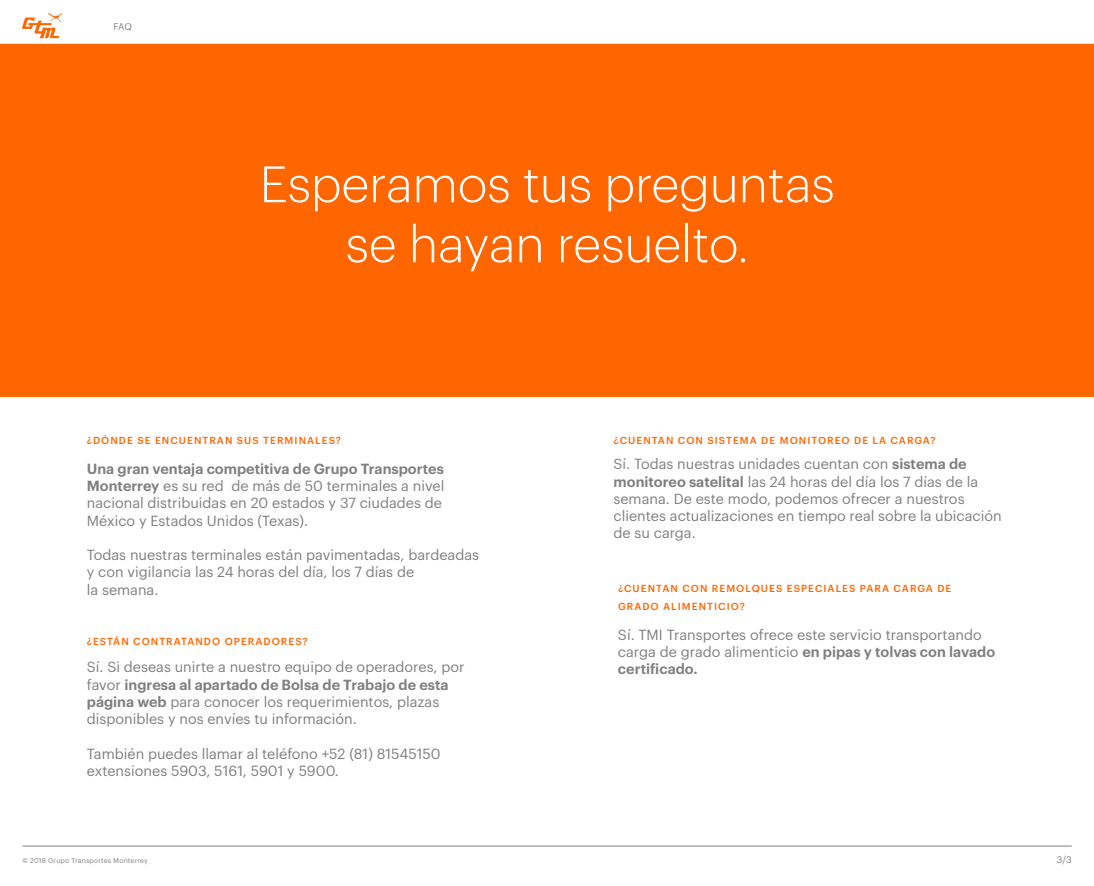
<style>
.page{position:relative;width:1094px;height:886px;background:#fff}
.page>*{position:absolute;margin:0;border:0;box-sizing:border-box;transform-origin:0 0}
.t1{font:300 50px/60px "Graphik";color:#fff;text-align:center}
.t2{font:14.38px/17.2px "Graphik";color:#808080}
.t3{font:500 10px/18.1px "Graphik";letter-spacing:.105em;color:#f60}
.t4{font:9.38px "Graphik";color:#808080}
.t5{font:6.88px "Graphik";letter-spacing:.025em;color:#808080}
.s1{font-weight:600}
</style>
<div class="page">
<svg style="left:22px;top:13px;width:40px;height:25px"></svg>
<div style="left:0;top:44px;width:1094px;height:353px;background:#f60"></div>
<hr style="left:22px;top:846px;width:1050px;height:1px;background:#808080">
<hr style="left:0;top:1px;width:1px;height:513px;background:#808080">
<p class="t4" style="left:113px;top:20px;width:20px">FAQ</p>
<h1 class="t1" style="left:260px;top:150px;width:576px">Esperamos tus preguntas se hayan resuelto.</h1>
<p class="t3" style="left:87px;top:430px;width:256px">¿DÓNDE SE ENCUENTRAN SUS TERMINALES?</p>
<p class="t3" style="left:613px;top:430px;width:324px">¿CUENTAN CON SISTEMA DE MONITOREO DE LA CARGA?</p>
<p class="t2" style="left:87px;top:459px;width:359px"><span class="s1">Una gran ventaja competitiva de Grupo Transportes Monterrey</span> es su red de más de 50 terminales a nivel nacional distribuidas en 20 estados y 37 ciudades de México y Estados Unidos (Texas).</p>
<p class="t2" style="left:87px;top:545px;width:394px">Todas nuestras terminales están pavimentadas, bardeadas y con vigilancia las 24 horas del día, los 7 días de<br>la semana.</p>
<p class="t3" style="left:87px;top:631px;width:222px">¿ESTÁN CONTRATANDO OPERADORES?</p>
<p class="t2" style="left:87px;top:657px;width:379px">Sí. Si deseas unirte a nuestro equipo de operadores, por favor <span class="s1">ingresa al apartado de Bolsa de Trabajo de esta página web</span> para conocer los requerimientos, plazas disponibles y nos envíes tu información.</p>
<p class="t2" style="left:87px;top:744px;width:355px">También puedes llamar al teléfono +52 (81) 81545150 extensiones 5903, 5161, 5901 y 5900.</p>
<p class="t5" style="left:22px;top:855px;width:127px">© 2018 Grupo Transportes Monterrey</p>
<p class="t2" style="left:613px;top:454px;width:390px">Sí. Todas nuestras unidades cuentan con <span class="s1">sistema de monitoreo satelital</span> las 24 horas del día los 7 días de la semana. De este modo, podemos ofrecer a nuestros clientes actualizaciones en tiempo real sobre la ubicación de su carga.</p>
<p class="t3" style="left:618px;top:578px;width:335px">¿CUENTAN CON REMOLQUES ESPECIALES PARA CARGA DE<br>GRADO ALIMENTICIO?</p>
<p class="t2" style="left:618px;top:624px;width:379px">Sí. TMI Transportes ofrece este servicio transportando carga de grado alimenticio <span class="s1">en pipas y tolvas con lavado certificado.</span></p>
<p class="t4" style="left:1057px;top:853px;width:16px">3/3</p>
</div>
